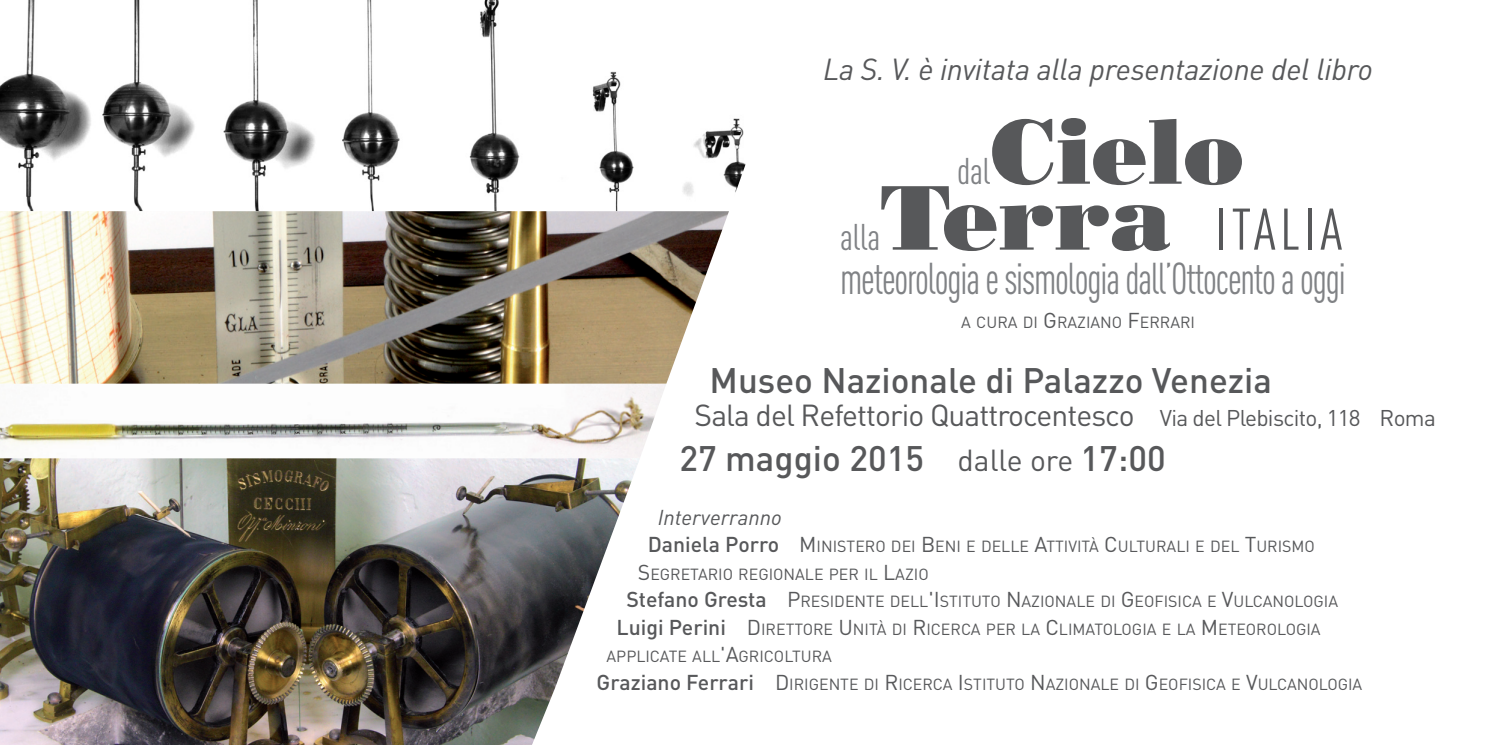
<style>
.page{position:relative;width:1489px;height:745px;background:#fff}
.page>*{position:absolute;margin:0;border:0;box-sizing:border-box;transform-origin:0 0}
.t1{font:91.5px "Bodoni Poster";color:#57585a}
.t2{font:57.75px "DIN Cond";letter-spacing:.08em;color:#57585a}
.t3{font:44px "DIN Cond";letter-spacing:-.03em;color:#808285;scale:.89 1}
.t4{font:36.75px "DIN Cond";letter-spacing:-.01em;color:#808285}
.t5{font:500 35px "DIN";color:#57585a}
.t6{font:30px "DIN";letter-spacing:-.03em;color:#57585a}
.t7{font:italic 30px "DIN";letter-spacing:-.01em;color:#57585a}
.t8{font:italic 21.25px "DIN";color:#57585a}
.t9{font:16px "DIN";color:#57585a}
.s1{font-family:"Bodoni Poster";font-size:91.5px}
.s2{font-size:21.25px}
.s3{font-size:22.5px}
.s4{font-weight:400;font-size:30px}
.s5{font-weight:500;font-size:21.25px}
</style>
<div class="page">
<img style="left:0;top:0;width:746px;height:211px">
<img style="left:0;top:383px;width:666px;height:75px">
<img style="left:0;top:458px;width:640px;height:286px">
<img style="left:0;top:211px;width:729px;height:172px">
<h3 class="t7" style="left:823px;top:52px;width:551px">La S. V. è invitata alla presentazione del libro</h3>
<h1 class="t1" style="left:990px;top:119px;width:255px">Cielo</h1>
<h3 class="t4" style="left:957px;top:157px;width:35px">dal</h3>
<h2 class="t2" style="left:880px;top:208px;width:463px"><span class="s1">Terra</span> ITALIA</h2>
<h3 class="t3" style="left:840px;top:262px;width:570px">meteorologia e sismologia dall’Ottocento a oggi</h3>
<h3 class="t4" style="left:840px;top:223px;width:42px">alla</h3>
<p class="t9" style="left:961px;top:316px;width:235px">A CURA DI <span class="s2">G</span>RAZIANO <span class="s2">F</span>ERRARI</p>
<h3 class="t5" style="left:709px;top:368px;width:564px">Museo Nazionale di Palazzo Venezia</h3>
<h3 class="t6" style="left:694px;top:404px;width:742px">Sala del Refettorio Quattrocentesco <span class="s3">Via del Plebiscito, 118 Roma</span></h3>
<h3 class="t5" style="left:679px;top:446px;width:488px">27 maggio 2015 <span class="s4">dalle ore</span> 17:00</h3>
<h3 class="t8" style="left:657px;top:504px;width:126px">Interverranno</h3>
<p class="t9" style="left:647px;top:540px;width:668px"><span class="s5">Daniela Porro</span> <span class="s2">M</span>INISTERO DEI <span class="s2">B</span>ENI E DELLE <span class="s2">A</span>TTIVITÀ <span class="s2">C</span>ULTURALI E DEL <span class="s2">T</span>URISMO</p>
<p class="t9" style="left:638px;top:568px;width:292px"><span class="s2">S</span>EGRETARIO REGIONALE PER IL <span class="s2">L</span>AZIO</p>
<p class="t9" style="left:626px;top:595px;width:713px"><span class="s5">Stefano Gresta</span> <span class="s2">P</span>RESIDENTE DELL<span class="s2">'I</span>STITUTO <span class="s2">N</span>AZIONALE DI <span class="s2">G</span>EOFISICA E <span class="s2">V</span>ULCANOLOGIA</p>
<p class="t9" style="left:616px;top:623px;width:705px"><span class="s5">Luigi Perini</span> <span class="s2">D</span>IRETTORE <span class="s2">U</span>NITÀ DI <span class="s2">R</span>ICERCA PER LA <span class="s2">C</span>LIMATOLOGIA E LA <span class="s2">M</span>ETEOROLOGIA</p>
<p class="t9" style="left:606px;top:650px;width:227px">APPLICATE ALL<span class="s2">'A</span>GRICOLTURA</p>
<p class="t9" style="left:596px;top:678px;width:767px"><span class="s5">Graziano Ferrari</span> <span class="s2">D</span>IRIGENTE DI <span class="s2">R</span>ICERCA <span class="s2">I</span>STITUTO <span class="s2">N</span>AZIONALE DI <span class="s2">G</span>EOFISICA E <span class="s2">V</span>ULCANOLOGIA</p>
</div>
